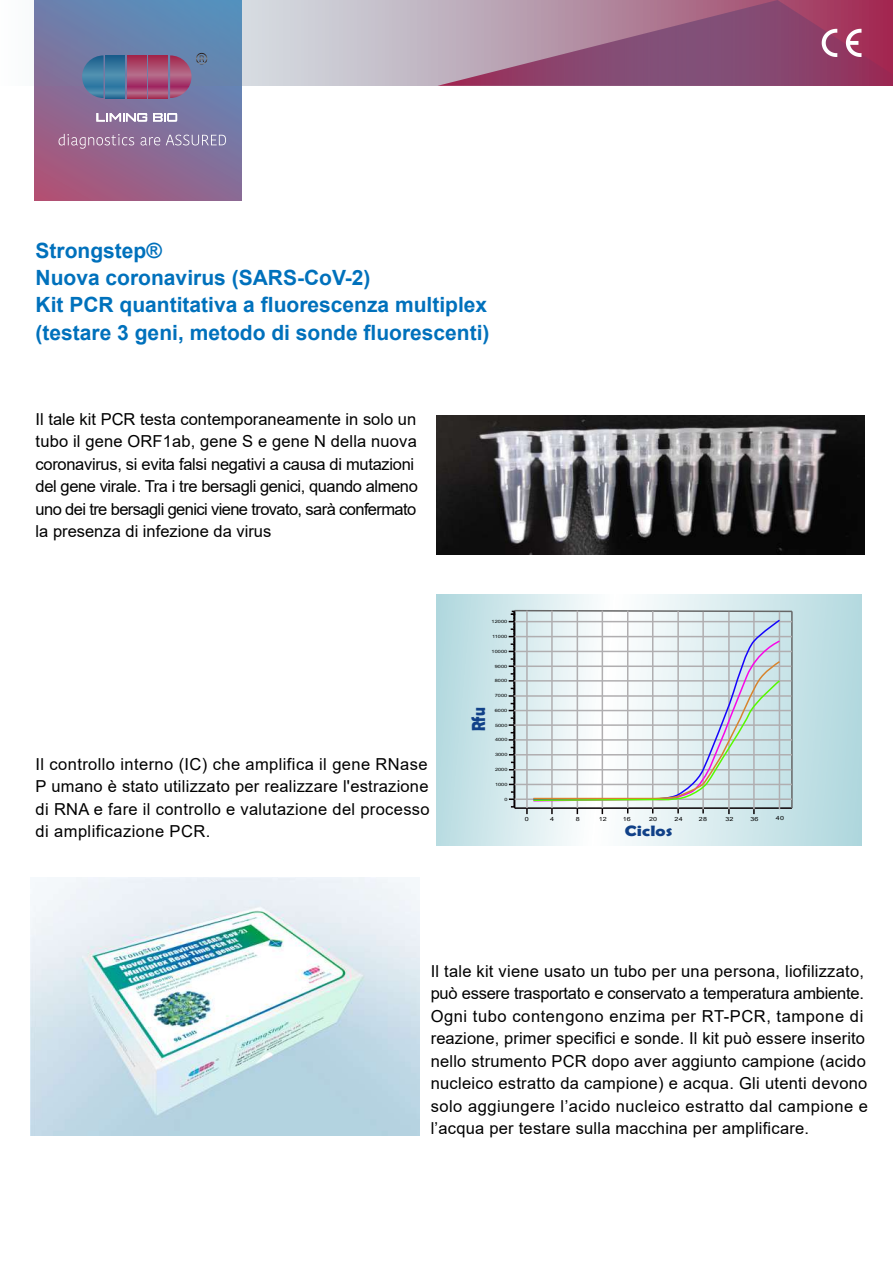
<style>
.page{position:relative;width:893px;height:1263px;background:#fff}
.page>*{position:absolute;margin:0;border:0;box-sizing:border-box;transform-origin:0 0}
.t1{font:700 21px/27px "Arial";color:#0071bc}
.t2{font:700 19.05px "Berlin Sans FB Demi";color:#114188;scale:.79 1}
.t3{font:16.5px/22.5px "Arial";letter-spacing:.015em;color:#000}
.t4{font:16.5px/22.5px "Arial";letter-spacing:-.02em;color:#000}
.t5{font:700 15.15px "Berlin Sans FB Demi";letter-spacing:.01em;color:#114188;scale:1.26 1}
.t6{font:5.7px "Arial";letter-spacing:.01em;color:#000;scale:1.26 1}
.t7{font:4.35px "Arial";letter-spacing:.01em;color:#000;scale:1.26 1}
</style>
<div class="page">
<svg style="left:34px;top:86px;width:207px;height:114px"></svg>
<svg style="left:34px;top:0;width:403px;height:86px"></svg>
<svg style="left:82px;top:55px;width:22px;height:43px"></svg>
<svg style="left:106px;top:55px;width:19px;height:43px"></svg>
<svg style="left:127px;top:55px;width:19px;height:43px"></svg>
<svg style="left:149px;top:55px;width:19px;height:43px"></svg>
<svg style="left:153px;top:113px;width:24px;height:9px"></svg>
<svg style="left:96px;top:113px;width:51px;height:9px"></svg>
<svg style="left:170px;top:53px;width:37px;height:45px"></svg>
<svg style="left:59px;top:134px;width:75px;height:15px"></svg>
<svg style="left:140px;top:137px;width:20px;height:9px"></svg>
<svg style="left:166px;top:135px;width:60px;height:10px"></svg>
<svg style="left:437px;top:0;width:456px;height:86px"></svg>
<img style="left:437px;top:415px;width:427px;height:140px">
<img style="left:30px;top:877px;width:390px;height:259px">
<svg style="left:436px;top:594px;width:426px;height:251px"></svg>
<svg style="left:509px;top:609px;width:284px;height:205px"></svg>
<p class="t1" style="left:36px;top:238px;width:455px">Strongstep®<br>Nuova coronavirus (SARS-CoV-2)<br>Kit PCR quantitativa a fluorescenza multiplex (testare 3 geni, metodo di sonde fluorescenti)</p>
<p class="t4" style="left:36px;top:407px;width:384px">Il tale kit PCR testa contemporaneamente in solo un tubo il gene ORF1ab, gene S e gene N della nuova coronavirus, si evita falsi negativi a causa di mutazioni del gene virale. Tra i tre bersagli genici, quando almeno uno dei tre bersagli genici viene trovato, sarà confermato la presenza di infezione da virus</p>
<p class="t3" style="left:36px;top:753px;width:396px">Il controllo interno (IC) che amplifica il gene RNase P umano è stato utilizzato per realizzare l'estrazione di RNA e fare il controllo e valutazione del processo di amplificazione PCR.</p>
<p class="t7" style="left:492px;top:619px;width:14px">12000</p>
<p class="t7" style="left:492px;top:633px;width:14px">11000</p>
<p class="t7" style="left:492px;top:648px;width:14px">10000</p>
<p class="t7" style="left:495px;top:663px;width:11px">9000</p>
<p class="t7" style="left:495px;top:678px;width:11px">8000</p>
<p class="t2" style="left:468px;top:731px;width:32px;rotate:-90deg">Rfu</p>
<p class="t7" style="left:495px;top:693px;width:11px">7000</p>
<p class="t7" style="left:495px;top:707px;width:11px">6000</p>
<p class="t7" style="left:495px;top:722px;width:11px">5000</p>
<p class="t7" style="left:495px;top:737px;width:11px">4000</p>
<p class="t7" style="left:495px;top:752px;width:11px">3000</p>
<p class="t7" style="left:495px;top:767px;width:11px">2000</p>
<p class="t7" style="left:495px;top:781px;width:11px">1000</p>
<p class="t7" style="left:504px;top:796px;width:4px">0</p>
<p class="t6" style="left:525px;top:815px;width:5px">0</p>
<p class="t6" style="left:550px;top:815px;width:5px">4</p>
<p class="t6" style="left:576px;top:815px;width:5px">8</p>
<p class="t6" style="left:599px;top:815px;width:8px">12</p>
<p class="t6" style="left:623px;top:815px;width:8px">16</p>
<p class="t6" style="left:649px;top:815px;width:8px">20</p>
<p class="t6" style="left:675px;top:815px;width:8px">24</p>
<p class="t6" style="left:699px;top:815px;width:8px">28</p>
<p class="t6" style="left:725px;top:815px;width:8px">32</p>
<p class="t6" style="left:751px;top:815px;width:8px">36</p>
<p class="t6" style="left:776px;top:814px;width:8px">40</p>
<p class="t5" style="left:625px;top:822px;width:39px">Ciclos</p>
<p class="t3" style="left:431px;top:959px;width:439px">Il tale kit viene usato un tubo per una persona, liofilizzato, può essere trasportato e conservato a temperatura ambiente.<br>Ogni tubo contengono enzima per RT-PCR, tampone di reazione, primer specifici e sonde. Il kit può essere inserito nello strumento PCR dopo aver aggiunto campione (acido nucleico estratto da campione) e acqua. Gli utenti devono solo aggiungere l’acido nucleico estratto dal campione e l’acqua per testare sulla macchina per amplificare.</p>
</div>
